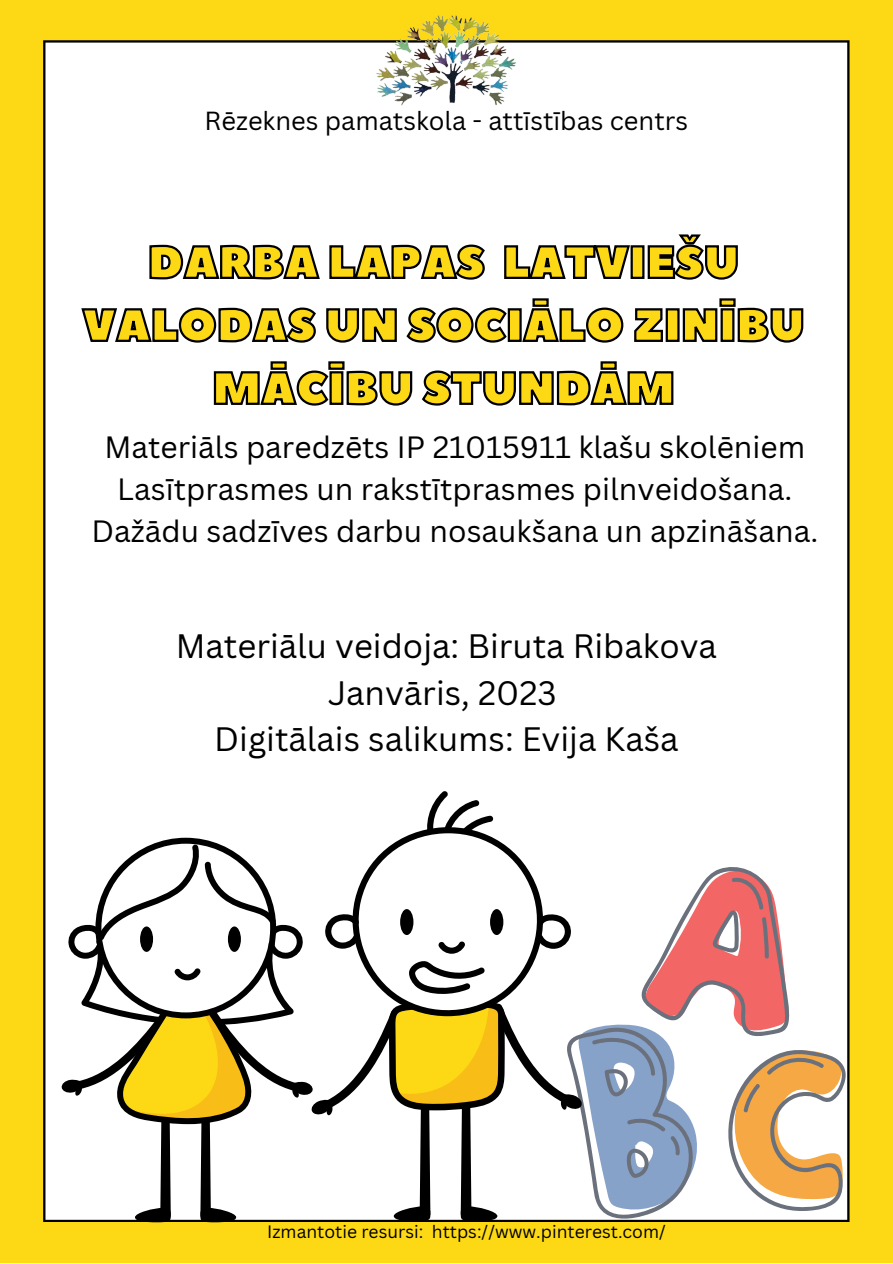
<style>
.page{position:relative;width:893px;height:1264px;background:#fff}
.page>*{position:absolute;margin:0;border:0;box-sizing:border-box;transform-origin:0 0}
.t1{font:45px/63px "Peace Sans";color:#fdd815;text-align:center}
.t2{font:33px/46px "Canva Sans";color:#000;text-align:center}
.t3{font:30px/41.5px "Canva Sans";color:#000;text-align:center}
.t4{font:25.5px "Canva Sans";color:#000}
.t5{font:17.4px "Canva Sans";color:#000}
</style>
<div class="page">
<div style="left:0;top:0;width:892px;height:1262px;background:#fdd815"></div>
<div style="left:43px;top:40px;width:806px;height:1182px;background:#fff"></div>
<svg style="left:61px;top:790px;width:787px;height:432px"></svg>
<img style="left:374px;top:15px;width:144px;height:91px">
<svg style="left:148px;top:243px;width:338px;height:38px"></svg>
<svg style="left:503px;top:232px;width:236px;height:49px"></svg>
<svg style="left:80px;top:297px;width:724px;height:47px"></svg>
<svg style="left:213px;top:360px;width:461px;height:47px"></svg>
<p class="t4" style="left:204px;top:103px;width:485px">Rēzeknes pamatskola - attīstības centrs</p>
<h1 class="t1" style="left:82px;top:232px;width:724px">DARBA LAPAS LATVIEŠU<br>VALODAS UN SOCIĀLO ZINĪBU<br>MĀCĪBU STUNDĀM</h1>
<p class="t3" style="left:91px;top:426px;width:728px">Materiāls paredzēts IP 21015911 klašu skolēniem<br>Lasītprasmes un rakstītprasmes pilnveidošana.<br>Dažādu sadzīves darbu nosaukšana un apzināšana.</p>
<p class="t2" style="left:176px;top:622px;width:542px">Materiālu veidoja: Biruta Ribakova<br>Janvāris, 2023<br>Digitālais salikums: Evija Kaša</p>
<p class="t5" style="left:267px;top:1219px;width:400px">Izmantotie resursi: https://www.pinterest.com/</p>
</div>
